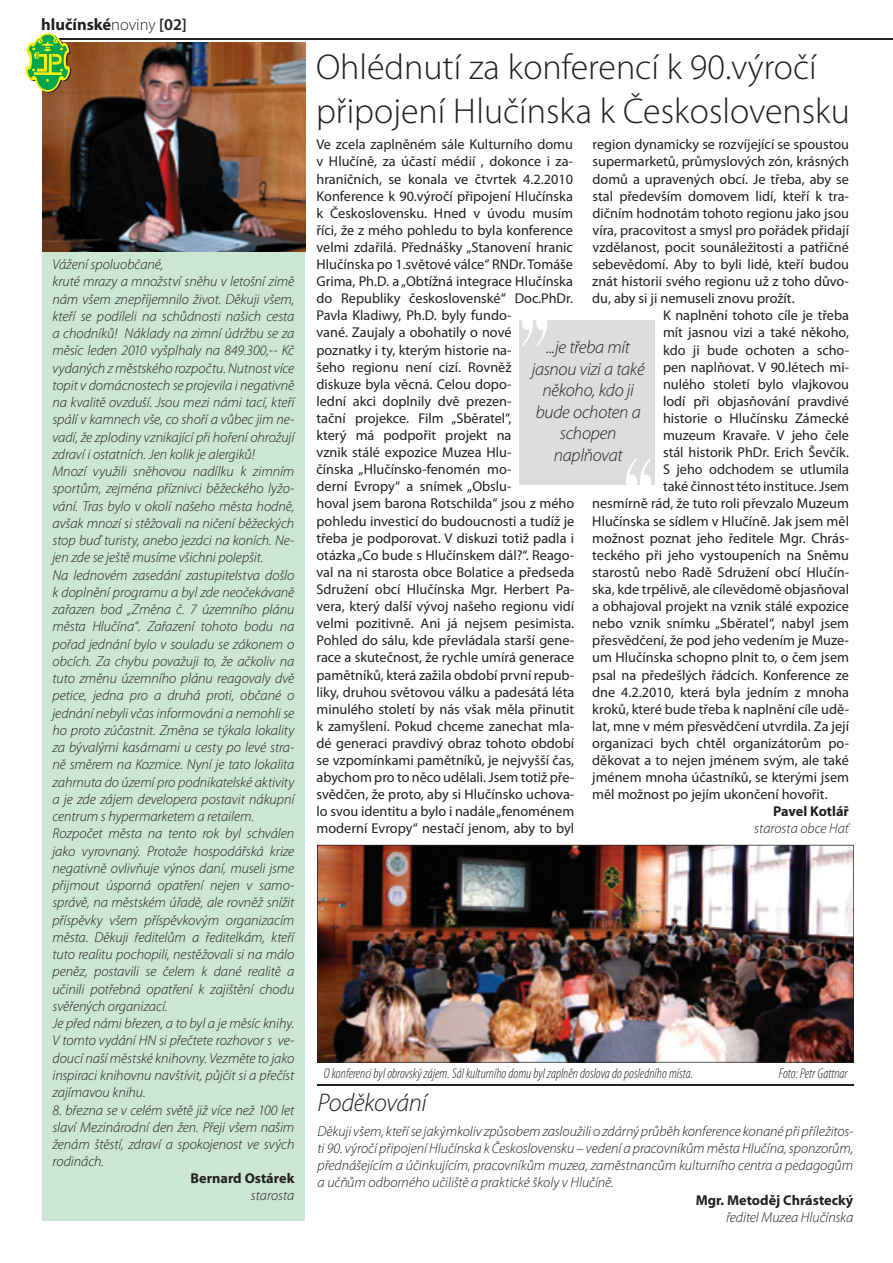
<style>
.page{position:relative;width:893px;height:1263px;background:#fff}
.page>*{position:absolute;margin:0;border:0;box-sizing:border-box;transform-origin:0 0}
.t1{font:120px "Onyx";color:#fff}
.t2{font:300 36px/43.2px "Myriad Pro";color:#231f20}
.t3{font:italic 300 25.5px "Myriad Pro";letter-spacing:-.02em;color:#231f20}
.t4{font:italic 300 18px/21.6px "Myriad Pro";letter-spacing:-.015em;color:#231f20;text-align:center}
.t5{font:700 16.5px "Myriad Pro";color:#231f20}
.t6{font:italic 300 14.4px/17.2px "Myriad Pro";letter-spacing:-.005em;color:#231f20;text-align:justify}
.t7{font:14.25px/17.1px "Myriad Pro";color:#231f20}
.t8{font:italic 300 condensed 14.25px "Myriad Pro";color:#231f20}
.t9{font:700 14.25px "Myriad Pro";color:#231f20}
.t10{font:italic 300 14.25px "Myriad Pro";color:#231f20}
.s1{font-weight:300}
.s2{font-weight:600}
</style>
<div class="page">
<div style="left:520px;top:320px;width:135px;height:165px;background:#dcdddf"></div>
<div style="left:43px;top:251px;width:262px;height:969px;background:#cbe6d3"></div>
<img style="left:43px;top:43px;width:262px;height:209px">
<hr style="left:40px;top:39px;width:853px;height:1px;background:#231f20">
<svg style="left:25px;top:33px;width:47px;height:64px"></svg>
<hr style="left:317px;top:1084px;width:537px;height:2px;background:#231f20">
<img style="left:317px;top:845px;width:537px;height:217px">
<p class="t5" style="left:41px;top:15px;width:147px">hlučínské<span class="s1">noviny</span> <span class="s2">[02]</span></p>
<p class="t6" style="left:52px;top:256px;width:243px;text-align:left">Vážení spoluobčané,<br>kruté mrazy a množství sněhu v letošní zimě nám všem znepříjemnilo život. Děkuji všem, kteří se podíleli na schůdnosti našich cesta a chodníků! Náklady na zimní údržbu se za měsíc leden 2010 vyšplhaly na 849.300,-- Kč vydaných z městského rozpočtu. Nutnost více topit v domácnostech se projevila i negativně na kvalitě ovzduší. Jsou mezi námi tací, kteří spálí v kamnech vše, co shoří a vůbec jim ne&shy;vadí, že zplodiny vznikající při hoření ohrožují zdraví i ostatních. Jen kolik je alergiků!<br>Mnozí využili sněhovou nadílku k zimním sportům, zejména příznivci běžeckého lyžo&shy;vání. Tras bylo v okolí našeho města hodně, avšak mnozí si stěžovali na ničení běžeckých stop buď turisty, anebo jezdci na koních. Ne&shy;jen zde se ještě musíme všichni polepšit.<br>Na lednovém zasedání zastupitelstva došlo k doplnění programu a byl zde neočekávaně zařazen bod „Změna č. 7 územního plánu města Hlučína“. Zařazení tohoto bodu na pořad jednání bylo v souladu se zákonem o obcích. Za chybu považuji to, že ačkoliv na tuto změnu územního plánu reagovaly dvě petice, jedna pro a druhá proti, občané o jednání nebyli včas informováni a nemohli se ho proto zúčastnit. Změna se týkala lokality za bývalými kasárnami u cesty po levé stra&shy;ně směrem na Kozmice. Nyní je tato lokalita zahrnuta do území pro podnikatelské aktivity a je zde zájem developera postavit nákupní centrum s hypermarketem a retailem.<br>Rozpočet města na tento rok byl schválen jako vyrovnaný. Protože hospodářská krize negativně ovlivňuje výnos daní, museli jsme přijmout úsporná opatření nejen v samo&shy;správě, na městském úřadě, ale rovněž snížit příspěvky všem příspěvkovým organizacím města. Děkuji ředitelům a ředitelkám, kteří tuto realitu pochopili, nestěžovali si na málo peněz, postavili se čelem k dané realitě a učinili potřebná opatření k zajištění chodu svěřených organizací.<br>Je před námi březen, a to byl a je měsíc knihy.<br>V tomto vydání HN si přečtete rozhovor s ve&shy;doucí naší městské knihovny. Vezměte to jako inspiraci knihovnu navštívit, půjčit si a přečíst zajímavou knihu.</p>
<p class="t6" style="left:52px;top:1101px;width:243px">8. března se v celém světě již více než 100 let slaví Mezinárodní den žen. Přeji všem našim ženám štěstí, zdraví a spokojenost ve svých rodinách.</p>
<p class="t9" style="left:190px;top:1170px;width:105px">Bernard Ostárek</p>
<p class="t10" style="left:251px;top:1188px;width:45px">starosta</p>
<h2 class="t2" style="left:316px;top:46px;width:535px">Ohlédnutí za konferencí k 90.výročí připojení Hlučínska k Československu</h2>
<p class="t7" style="left:316px;top:136px;width:259px">Ve zcela zaplněném sále Kulturního domu v Hlučíně, za účastí médií , dokonce i za&shy;hraničních, se konala ve čtvrtek 4.2.2010<br>Konference k 90.výročí připojení Hlučínska k Československu. Hned v úvodu musím říci, že z mého pohledu to byla konference velmi zdařilá. Přednášky „Stanovení hranic Hlučínska po 1.světové válce“ RNDr. Tomáše Grima, Ph.D. a „Obtížná integrace Hlučínska do Republiky československé“ Doc.PhDr.<br>Pavla Kladiwy, Ph.D. byly fundo-<br>vané. Zaujaly a obohatily o nové<br>poznatky i ty, kterým historie na-<br>šeho regionu není cizí. Rovněž<br>diskuze byla věcná. Celou dopo-<br>lední akci doplnily dvě prezen-<br>tační projekce. Film „Sběratel“,<br>který má podpořit projekt na<br>vznik stálé expozice Muzea Hlu-<br>čínska „Hlučínsko-fenomén mo-<br>derní Evropy“ a snímek „Obslu-<br>hoval jsem barona Rotschilda“ jsou z mého pohledu investicí do budoucnosti a tudíž je třeba je podporovat. V diskuzi totiž padla i otázka „Co bude s Hlučínskem dál?“. Reago&shy;val na ni starosta obce Bolatice a předseda Sdružení obcí Hlučínska Mgr. Herbert Pa&shy;vera, který další vývoj našeho regionu vidí velmi pozitivně. Ani já nejsem pesimista.<br>Pohled do sálu, kde převládala starší gene&shy;race a skutečnost, že rychle umírá generace pamětníků, která zažila období první repub&shy;liky, druhou světovou válku a padesátá léta minulého století by nás však měla přinutit k zamyšlení. Pokud chceme zanechat mla&shy;dé generaci pravdivý obraz tohoto období se vzpomínkami pamětníků, je nejvyšší čas, abychom pro to něco udělali. Jsem totiž pře&shy;svědčen, že proto, aby si Hlučínsko uchova&shy;lo svou identitu a bylo i nadále „fenoménem moderní Evropy“ nestačí jenom, aby to byl</p>
<p class="t7" style="left:592px;top:136px;width:258px">region dynamicky se rozvíjející se spoustou</p>
<p class="t7" style="left:592px;top:153px;width:258px">supermarketů, průmyslových zón, krásných</p>
<p class="t7" style="left:592px;top:170px;width:258px">domů a upravených obcí. Je třeba, aby se</p>
<p class="t7" style="left:592px;top:188px;width:258px">stal především domovem lidí, kteří k tra-</p>
<p class="t7" style="left:592px;top:205px;width:258px">dičním hodnotám tohoto regionu jako jsou</p>
<p class="t7" style="left:592px;top:222px;width:258px">víra, pracovitost a smysl pro pořádek přidají</p>
<p class="t7" style="left:592px;top:239px;width:258px">vzdělanost, pocit sounáležitosti a patřičné</p>
<p class="t7" style="left:592px;top:256px;width:258px">sebevědomí. Aby to byli lidé, kteří budou</p>
<p class="t7" style="left:592px;top:273px;width:258px">znát historii svého regionu už z toho důvo-</p>
<p class="t7" style="left:592px;top:290px;width:204px">du, aby si ji nemuseli znovu prožít.</p>
<p class="t7" style="left:663px;top:307px;width:188px">K naplnění tohoto cíle je třeba</p>
<p class="t7" style="left:663px;top:324px;width:188px">mít jasnou vizi a také někoho,</p>
<p class="t7" style="left:663px;top:341px;width:188px">kdo ji bude ochoten a scho-</p>
<p class="t7" style="left:663px;top:359px;width:188px">pen naplňovat. V 90.létech mi-</p>
<p class="t7" style="left:663px;top:376px;width:188px">nulého století bylo vlajkovou</p>
<p class="t7" style="left:663px;top:393px;width:188px">lodí při objasňování pravdivé</p>
<p class="t7" style="left:663px;top:410px;width:188px">historie o Hlučínsku Zámecké</p>
<p class="t7" style="left:663px;top:427px;width:188px">muzeum Kravaře. V jeho čele</p>
<p class="t7" style="left:663px;top:444px;width:188px">stál historik PhDr. Erich Ševčík.</p>
<p class="t7" style="left:663px;top:461px;width:188px">S jeho odchodem se utlumila</p>
<p class="t7" style="left:663px;top:478px;width:188px">také činnost této instituce. Jsem</p>
<p class="t7" style="left:592px;top:495px;width:258px">nesmírně rád, že tuto roli převzalo Muzeum</p>
<p class="t7" style="left:592px;top:512px;width:258px">Hlučínska se sídlem v Hlučíně. Jak jsem měl</p>
<p class="t7" style="left:592px;top:530px;width:258px">možnost poznat jeho ředitele Mgr. Chrás-</p>
<p class="t7" style="left:592px;top:547px;width:258px">teckého při jeho vystoupeních na Sněmu</p>
<p class="t7" style="left:592px;top:564px;width:258px">starostů nebo Radě Sdružení obcí Hlučín-</p>
<p class="t7" style="left:592px;top:581px;width:258px">ska, kde trpělivě, ale cílevědomě objasňoval</p>
<p class="t7" style="left:592px;top:598px;width:258px">a obhajoval projekt na vznik stálé expozice</p>
<p class="t7" style="left:592px;top:615px;width:258px">nebo vznik snímku „Sběratel“, nabyl jsem</p>
<p class="t7" style="left:592px;top:632px;width:258px">přesvědčení, že pod jeho vedením je Muze-</p>
<p class="t7" style="left:592px;top:649px;width:258px">um Hlučínska schopno plnit to, o čem jsem</p>
<p class="t7" style="left:592px;top:666px;width:258px">psal na předešlých řádcích. Konference ze</p>
<p class="t7" style="left:592px;top:683px;width:258px">dne 4.2.2010, která byla jedním z mnoha</p>
<p class="t7" style="left:592px;top:701px;width:258px">kroků, které bude třeba k naplnění cíle udě-</p>
<p class="t7" style="left:592px;top:718px;width:258px">lat, mne v mém přesvědčení utvrdila. Za její</p>
<p class="t7" style="left:592px;top:735px;width:258px">organizaci bych chtěl organizátorům po-</p>
<p class="t7" style="left:592px;top:752px;width:258px">děkovat a to nejen jménem svým, ale také</p>
<p class="t7" style="left:592px;top:769px;width:258px">jménem mnoha účastníků, se kterými jsem</p>
<p class="t7" style="left:592px;top:786px;width:237px">měl možnost po jejím ukončení hovořit.</p>
<p class="t9" style="left:773px;top:803px;width:77px">Pavel Kotlář</p>
<p class="t10" style="left:754px;top:821px;width:96px">starosta obce Hať</p>
<h1 class="t1" style="left:520px;top:217px;width:32px">„</h1>
<p class="t4" style="left:532px;top:337px;width:114px">...je třeba mít jasnou vizi a také někoho, kdo ji bude ochoten a schopen naplňovat</p>
<h1 class="t1" style="left:624px;top:435px;width:31px">“</h1>
<p class="t8" style="left:324px;top:1066px;width:371px">O konferenci byl obrovský zájem. Sál kulturního domu byl zaplněn doslova do posledního místa.</p>
<p class="t8" style="left:779px;top:1066px;width:70px">Foto: Petr Gattnar</p>
<h3 class="t3" style="left:317px;top:1089px;width:111px">Poděkování</h3>
<p class="t6" style="left:317px;top:1123px;width:537px">Děkuji všem, kteří se jakýmkoliv způsobem zasloužili o zdárný průběh konference konané při příležitos&shy;ti 90. výročí připojení Hlučínska k Československu – vedení a pracovníkům města Hlučína, sponzorům, přednášejícím a účinkujícím, pracovníkům muzea, zaměstnancům kulturního centra a pedagogům a učňům odborného učiliště a praktické školy v Hlučíně.</p>
<p class="t9" style="left:696px;top:1192px;width:159px">Mgr. Metoděj Chrástecký</p>
<p class="t6" style="left:726px;top:1209px;width:129px">ředitel Muzea Hlučínska</p>
</div>
